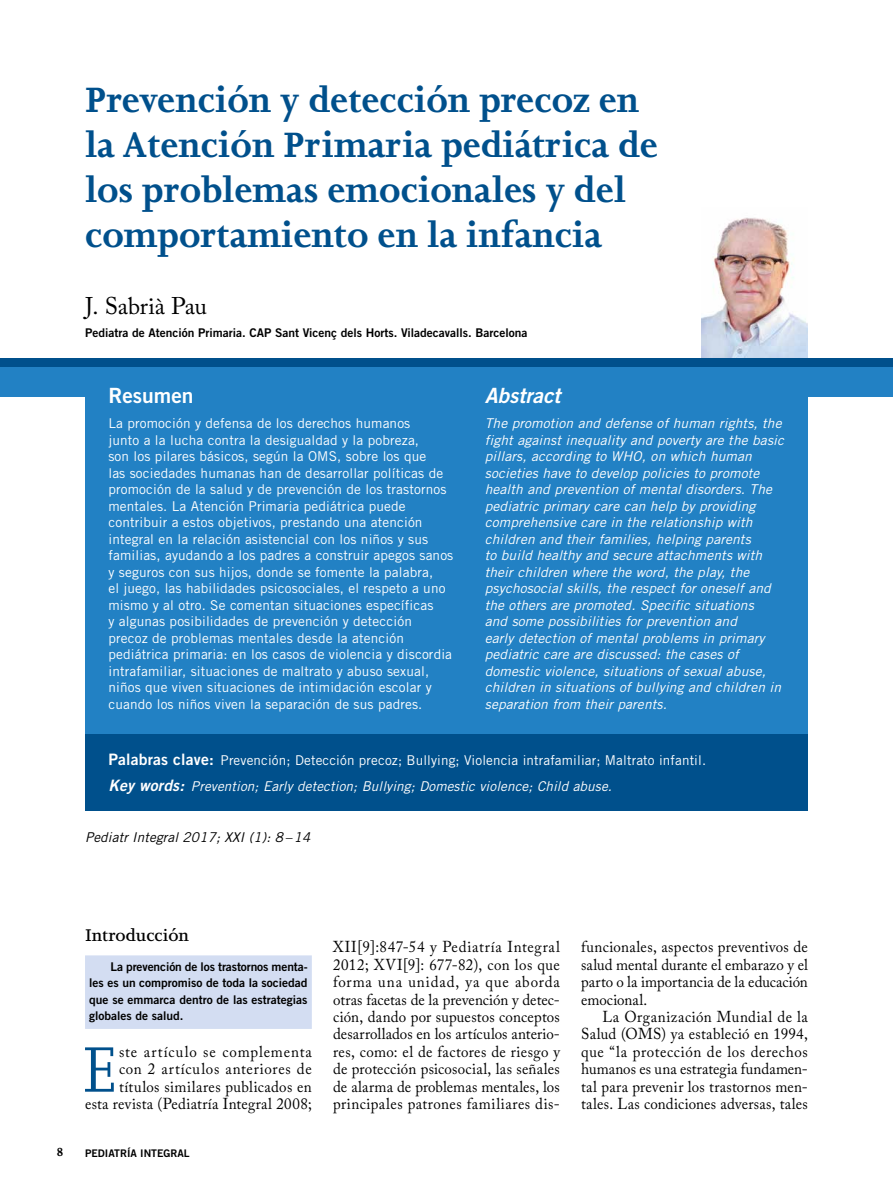
<style>
.page{position:relative;width:893px;height:1191px;background:#fff}
.page>*{position:absolute;margin:0;border:0;box-sizing:border-box;transform-origin:0 0}
.t1{font:73.95px "Joanna MT Std";color:#00508c;scale:.95 1}
.t2{font:700 40.5px/45px "Joanna MT Std";color:#00508c}
.t3{font:24px "Adobe Caslon Pro";letter-spacing:-.005em;color:#000}
.t4{font:italic 21px "Trade Gothic Bold Two";color:#fff}
.t5{font:21px "Trade Gothic Bold Two";color:#fff}
.t6{font:600 19.5px "Joanna MT Std";color:#000}
.t7{font:15.75px/17.4px "Adobe Caslon Pro";letter-spacing:.02em;color:#000;text-align:justify;scale:.95 1}
.t8{font:15.75px/17.4px "Adobe Caslon Pro";letter-spacing:.04em;color:#000;text-align:right;scale:.95 1}
.t9{font:13.5px/16.5px "Trade Gothic";letter-spacing:.01em;color:#fff}
.t10{font:italic 13.5px/16.5px "Trade Gothic";letter-spacing:.01em;color:#fff}
.t11{font:italic 13.5px "Trade Gothic";letter-spacing:.01em;color:#000}
.t12{font:700 13.5px "Joanna MT Std";color:#000}
.t13{font:12px/16.5px "Trade Gothic Bold Two";color:#000;text-align:justify}
.t14{font:10.5px "Trade Gothic Bold Two";color:#000}
.s1{font-family:"Trade Gothic Bold Two";font-size:15.75px}
.s2{font-family:"Trade Gothic Bold Two";font-style:italic;font-size:15.75px}
.s3{font-style:italic}
</style>
<div class="page">
<img style="left:702px;top:217px;width:106px;height:141px">
<div style="left:85px;top:955px;width:227px;height:74px;background:#d3ddf2"></div>
<div style="left:85px;top:367px;width:723px;height:398px;background:#2281c4"></div>
<div style="left:0;top:367px;width:88px;height:29px;background:#2281c4"></div>
<div style="left:772px;top:367px;width:121px;height:29px;background:#2281c4"></div>
<div style="left:0;top:358px;width:893px;height:9px;background:#00508c"></div>
<div style="left:85px;top:733px;width:723px;height:77px;background:#00508c"></div>
<h2 class="t2" style="left:85px;top:77px;width:574px">Prevención y detección precoz en la Atención Primaria pediátrica de los problemas emocionales y del comportamiento en la infancia</h2>
<h3 class="t3" style="left:85px;top:291px;width:123px">J. Sabrià Pau</h3>
<p class="t13" style="left:85px;top:324px;width:444px">Pediatra de Atención Primaria. CAP Sant Vicenç dels Horts. Viladecavalls. Barcelona</p>
<h3 class="t5" style="left:108px;top:382px;width:87px">Resumen</h3>
<p class="t9" style="left:108px;top:415px;width:346px">La promoción y defensa de los derechos humanos<br>junto a la lucha contra la desigualdad y la pobreza,<br>son los pilares básicos, según la OMS, sobre los que<br>las sociedades humanas han de desarrollar políticas de promoción de la salud y de prevención de los trastornos mentales. La Atención Primaria pediátrica puede contribuir a estos objetivos, prestando una atención integral en la relación asistencial con los niños y sus familias, ayudando a los padres a construir apegos sanos y seguros con sus hijos, donde se fomente la palabra,<br>el juego, las habilidades psicosociales, el respeto a uno mismo y al otro. Se comentan situaciones específicas<br>y algunas posibilidades de prevención y detección precoz de problemas mentales desde la atención pediátrica primaria: en los casos de violencia y discordia intrafamiliar, situaciones de maltrato y abuso sexual, niños que viven situaciones de intimidación escolar y cuando los niños viven la separación de sus padres.</p>
<h3 class="t4" style="left:485px;top:382px;width:77px">Abstract</h3>
<p class="t10" style="left:485px;top:415px;width:301px">The promotion and defense of human rights, the fight against inequality and poverty are the basic pillars, according to WHO, on which human societies have to develop policies to promote health and prevention of mental disorders. The pediatric primary care can help by providing comprehensive care in the relationship with children and their families, helping parents<br>to build healthy and secure attachments with their children where the word, the play, the psychosocial skills, the respect for oneself and the others are promoted. Specific situations<br>and some possibilities for prevention and<br>early detection of mental problems in primary pediatric care are discussed: the cases of domestic violence, situations of sexual abuse, children in situations of bullying and children in separation from their parents.</p>
<p class="t9" style="left:108px;top:746px;width:599px;line-height:26.5px"><span class="s1">Palabras clave:</span> Prevención; Detección precoz; Bullying; Violencia intrafamiliar; Maltrato infantil.<br><span class="s2">Key words:</span> <span class="s3">Prevention; Early detection; Bullying; Domestic violence; Child abuse.</span></p>
<p class="t11" style="left:85px;top:829px;width:227px">Pediatr Integral 2017; XXI (1): 8–14</p>
<h3 class="t6" style="left:85px;top:924px;width:106px">Introducción</h3>
<p class="t13" style="left:89px;top:958px;width:220px;text-indent:21px">La prevención de los trastornos menta&shy;les es un compromiso de toda la sociedad que se emmarca dentro de las estrategias globales de salud.</p>
<h1 class="t1" style="left:83px;top:1030px;width:35px">E</h1>
<p class="t8" style="left:85px;top:1042px;width:240px">ste artículo se complementa<br>con 2 artículos anteriores de títulos similares publicados en<br>esta revista (Pediatría Integral 2008;</p>
<p class="t12" style="left:57px;top:1144px;width:9px">8</p>
<p class="t14" style="left:85px;top:1146px;width:106px">PEDIATRÍA INTEGRAL</p>
<p class="t7" style="left:333px;top:938px;width:240px">XII[9]:847-54 y Pediatría Integral 2012; XVI[9]: 677-82), con los que forma una unidad, ya que aborda otras facetas de la prevención y detec&shy;ción, dando por supuestos conceptos desarrollados en los artículos anterio&shy;res, como: el de factores de riesgo y de protección psicosocial, las señales de alarma de problemas mentales, los principales patrones familiares dis-</p>
<p class="t7" style="left:581px;top:938px;width:240px">funcionales, aspectos preventivos de salud mental durante el embarazo y el parto o la importancia de la educación emocional.</p>
<p class="t7" style="left:581px;top:1007px;width:240px;text-indent:21px">La Organización Mundial de la Salud (OMS) ya estableció en 1994, que “la protección de los derechos humanos es una estrategia fundamen&shy;tal para prevenir los trastornos men&shy;tales. Las condiciones adversas, tales</p>
</div>
